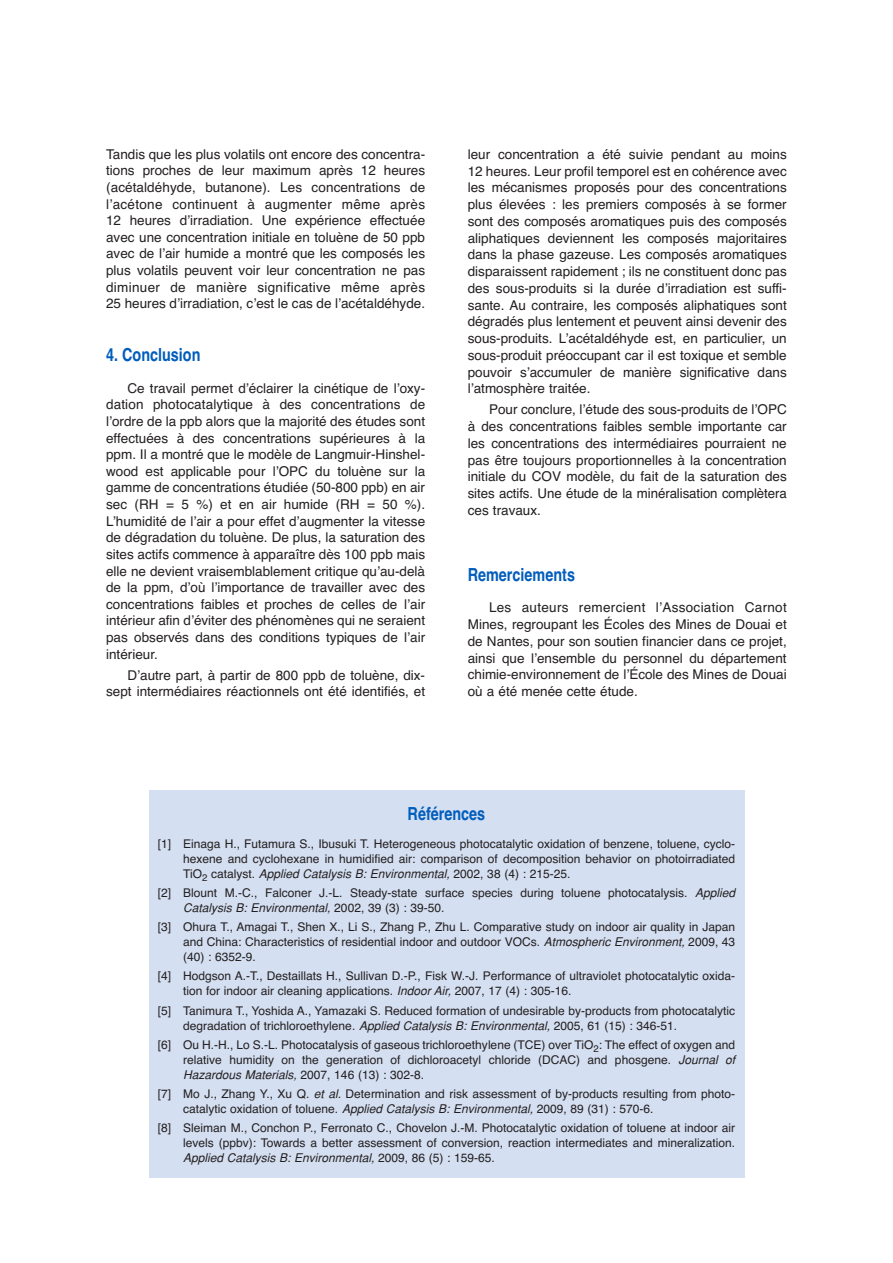
<style>
.page{position:relative;width:893px;height:1263px;background:#fff}
.page>*{position:absolute;margin:0;border:0;box-sizing:border-box;transform-origin:0 0}
.t1{font:700 18px "Helvetica";color:#005dbc;scale:.8 1}
.t2{font:13.5px/16.6px "Helvetica";color:#231f20;text-align:justify}
.t3{font:12px/15px "Helvetica";color:#231f20}
.s1{font-style:italic}
</style>
<div class="page">
<div style="left:149px;top:790px;width:595px;height:388px;background:#d4dff1"></div>
<p class="t2" style="left:106px;top:147px;width:320px">Tandis que les plus volatils ont encore des concentra&shy;tions proches de leur maximum après 12 heures (acétaldéhyde, butanone). Les concentrations de l’acétone continuent à augmenter même après 12 heures d’irradiation. Une expérience effectuée avec une concentration initiale en toluène de 50 ppb avec de l’air humide a montré que les composés les plus volatils peuvent voir leur concentration ne pas diminuer de manière significative même après 25 heures d’irradiation, c’est le cas de l’acétaldéhyde.</p>
<h1 class="t1" style="left:106px;top:348px;width:120px">4. Conclusion</h1>
<p class="t2" style="left:106px;top:381px;width:320px;text-indent:21px">Ce travail permet d’éclairer la cinétique de l’oxy&shy;dation photocatalytique à des concentrations de l’ordre de la ppb alors que la majorité des études sont effectuées à des concentrations supérieures à la ppm. Il a montré que le modèle de Langmuir-Hinshel - wood est applicable pour l’OPC du toluène sur la gamme de concentrations étudiée (50-800 ppb) en air sec (RH = 5 %) et en air humide (RH = 50 %).<br>L’humidité de l’air a pour effet d’augmenter la vitesse de dégradation du toluène. De plus, la saturation des sites actifs commence à apparaître dès 100 ppb mais elle ne devient vraisemblablement critique qu’au-delà de la ppm, d’où l’importance de travailler avec des concentrations faibles et proches de celles de l’air intérieur afin d’éviter des phénomènes qui ne seraient pas observés dans des conditions typiques de l’air intérieur.</p>
<p class="t2" style="left:106px;top:668px;width:320px;text-align:right">D’autre part, à partir de 800 ppb de toluène, dix&shy;sept intermédiaires réactionnels ont été identifiés, et</p>
<p class="t2" style="left:468px;top:147px;width:320px">leur concentration a été suivie pendant au moins 12 heures. Leur profil temporel est en cohérence avec les mécanismes proposés pour des concentrations plus élevées : les premiers composés à se former sont des composés aromatiques puis des composés aliphatiques deviennent les composés majoritaires dans la phase gazeuse. Les composés aromatiques disparaissent rapidement ; ils ne constituent donc pas des sous-produits si la durée d’irradiation est suffi&shy;sante. Au contraire, les composés aliphatiques sont dégradés plus lentement et peuvent ainsi devenir des sous-produits. L’acétaldéhyde est, en particulier, un sous-produit préoccupant car il est toxique et semble pouvoir s’accumuler de manière significative dans l’atmosphère traitée.</p>
<p class="t2" style="left:468px;top:403px;width:320px;text-indent:21px">Pour conclure, l’étude des sous-produits de l’OPC à des concentrations faibles semble importante car les concentrations des intermédiaires pourraient ne pas être toujours proportionnelles à la concentration initiale du COV modèle, du fait de la saturation des sites actifs. Une étude de la minéralisation complètera ces travaux.</p>
<h1 class="t1" style="left:468px;top:568px;width:136px">Remerciements</h1>
<p class="t2" style="left:468px;top:601px;width:320px;text-indent:21px">Les auteurs remercient l’Association Carnot Mines, regroupant les Écoles des Mines de Douai et de Nantes, pour son soutien financier dans ce projet, ainsi que l’ensemble du personnel du département chimie-environnement de l’École des Mines de Douai où a été menée cette étude.</p>
<h1 class="t1" style="left:407px;top:807px;width:98px">Références</h1>
<p class="t3" style="left:183px;top:837px;width:553px;text-align:justify;text-indent:-26px">[1] Einaga H., Futamura S., Ibusuki T. Heterogeneous photocatalytic oxidation of benzene, toluene, cyclo&shy;hexene and cyclohexane in humidified air: comparison of decomposition behavior on photoirradiated Ti O <sub>2</sub> c at a l y s t . <span class="s1">Applied Catalysis B: Environmental,</span> 2 0 0 2 , 3 8 ( 4 ) : 2 1 5 - 2 5 .</p>
<p class="t3" style="left:183px;top:886px;width:556px;text-indent:-26px">[2] Blount M.-C., Falconer J.-L. Steady-state surface species during toluene photocatalysis. <span class="s1">Applied<br>Catalysis B: Environmental,</span> 2 0 0 2 , 3 9 ( 3 ) : 3 9 - 5 0 .</p>
<p class="t3" style="left:183px;top:921px;width:553px;text-align:justify;text-indent:-26px">[3] Ohura T., Amagai T., Shen X., Li S., Zhang P., Zhu L. Comparative study on indoor air quality in Japan and China: Characteristics of residential indoor and outdoor VOCs. <span class="s1">Atmospheric Environment,</span>2009, 43 (40) : 6352-9.</p>
<p class="t3" style="left:183px;top:970px;width:553px;text-indent:-26px">[4] Hodgson A.-T., Destaillats H., Sullivan D.-P., Fisk W.-J. Performance of ultraviolet photocatalytic oxida&shy;tion for indoor air cleaning applications. <span class="s1">IndoorAir,</span>2007, 17 (4) : 305-16.</p>
<p class="t3" style="left:183px;top:1004px;width:553px;text-indent:-26px">[5] Tanimura T., Yoshida A., Yamazaki S. Reduced formation of undesirable by-products from photocatalytic degradation of trichloroethylene. <span class="s1">Applied Catalysis B: Environmental,</span>2005, 61 (15) : 346-51.</p>
<p class="t3" style="left:183px;top:1038px;width:556px;text-indent:-26px">[6] Ou H.-H., Lo S.-L. Photocatalysis of gaseous trichloroethylene (TCE) over TiO<sub>2</sub>: The effect of oxygen and relative humidity on the generation of dichloroacetyl chloride (DCAC) and phosgene. <span class="s1">Journal of<br>Hazardous Materials,</span> 2 0 0 7 , 1 4 6 ( 1 3 ) : 3 0 2 - 8 .</p>
<p class="t3" style="left:183px;top:1088px;width:553px;text-indent:-26px">[7] Mo J., Zhang Y., Xu Q. <span class="s1">et al.</span> Determination and risk assessment of by-products resulting from photo - catalytic oxidation of toluene. <span class="s1">Applied Catalysis B: Environmental,</span>2009, 89 (31) : 570-6.</p>
<p class="t3" style="left:183px;top:1122px;width:553px;text-align:justify;text-indent:-26px">[8] Sleiman M., Conchon P., Ferronato C., Chovelon J.-M. Photocatalytic oxidation of toluene at indoor air levels (ppbv): Towards a better assessment of conversion, reaction intermediates and mineralization.<br><span class="s1">Applied Catalysis B: Environmental,</span> 2 0 0 9 , 8 6 ( 5 ) : 1 5 9 - 6 5 .</p>
</div>
